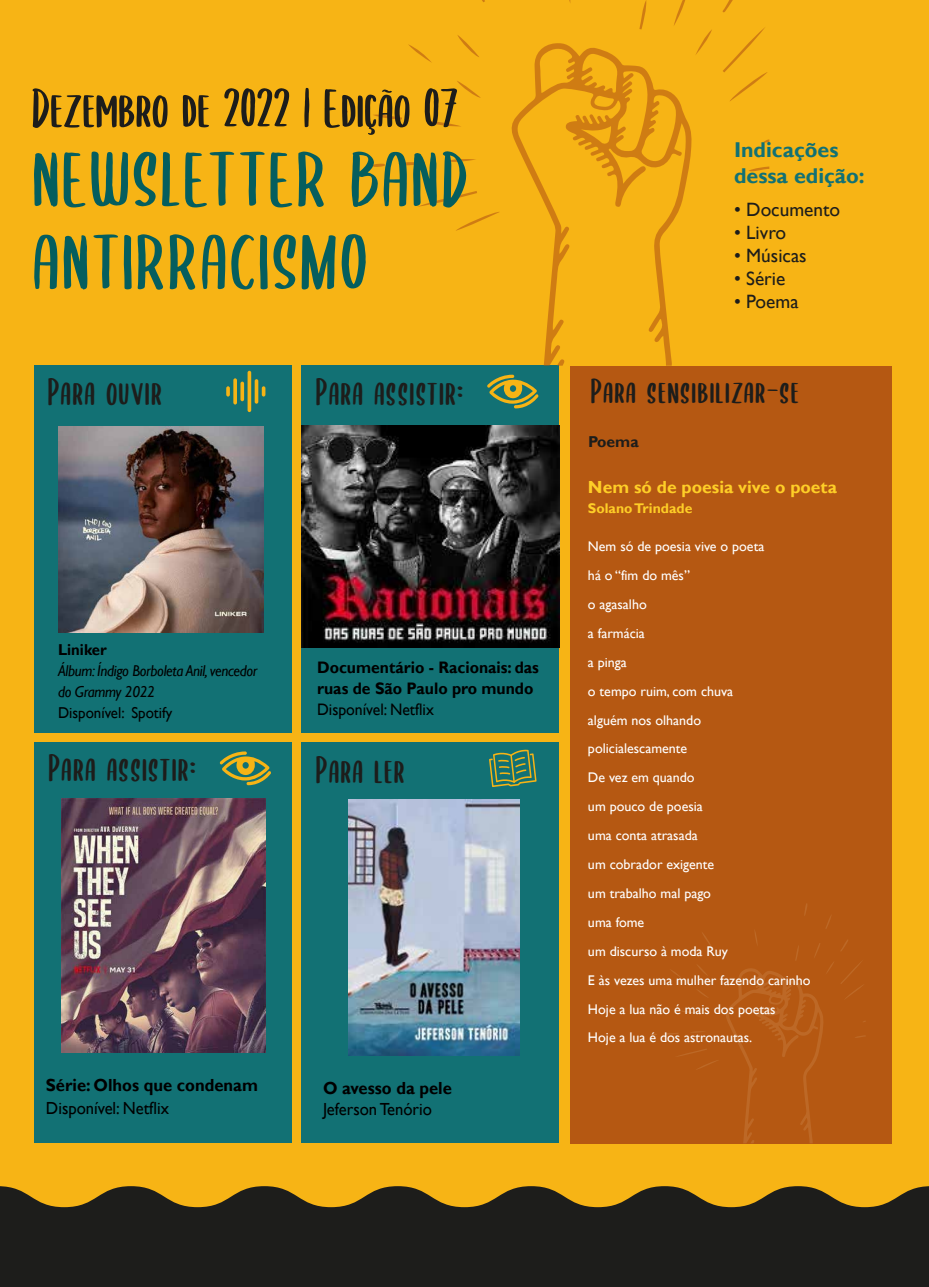
<style>
.page{position:relative;width:929px;height:1287px;background:#fff}
.page>*{position:absolute;margin:0;border:0;box-sizing:border-box;transform-origin:0 0}
.t1{font:78.58px/82.7px "SUBSCRIBER";letter-spacing:.035em;color:#055e5e}
.t2{font:55.21px "SUBSCRIBER";color:#1d1d1b}
.t3{font:38.59px "SUBSCRIBER";letter-spacing:.035em;color:#1d1d1b;scale:.95 1}
.t4{font:35px "SUBSCRIBER";letter-spacing:.035em;color:#1d1d1b}
.t5{font:700 21.44px/25.7px "Gill Sans";color:#127174}
.t6{font:19.25px "Gill Sans";color:#1d1d1b}
.t7{font:700 17.5px "Gill Sans";color:#000;scale:.95 1}
.t8{font:17.5px "Gill Sans";color:#000;scale:.95 1}
.t9{font:700 17.5px "Gill Sans";color:#fece27}
.t10{font:700 16.62px/21px "Gill Sans";color:#000;scale:.95 1}
.t11{font:16.62px "Gill Sans";color:#000;scale:.95 1}
.t12{font:italic 15.75px/21px "Gill Sans";letter-spacing:-.02em;color:#000;scale:.95 1}
.t13{font:15.75px "Gill Sans";color:#000;scale:.95 1}
.t14{font:700 15.75px "Gill Sans";color:#000;scale:.95 1}
.t15{font:700 15.75px "Gill Sans";color:#1d1d1b}
.t16{font:14px/28.9px "Gill Sans";color:#fff}
.t17{font:700 14px "Gill Sans";color:#fece27}
</style>
<div class="page">
<div style="left:0;top:0;width:928px;height:1286px;background:#f7b415"></div>
<div style="left:34px;top:366px;width:257px;height:367px;background:#127174"></div>
<div style="left:301px;top:366px;width:257px;height:367px;background:#127174"></div>
<div style="left:301px;top:742px;width:257px;height:401px;background:#127174"></div>
<svg style="left:487px;top:374px;width:51px;height:34px"></svg>
<svg style="left:749px;top:166px;width:20px;height:6px"></svg>
<svg style="left:763px;top:139px;width:6px;height:4px"></svg>
<svg style="left:723px;top:27px;width:44px;height:74px"></svg>
<svg style="left:695px;top:30px;width:16px;height:25px"></svg>
<svg style="left:674px;top:0;width:11px;height:25px"></svg>
<svg style="left:639px;top:1px;width:7px;height:28px"></svg>
<svg style="left:408px;top:44px;width:24px;height:19px"></svg>
<svg style="left:457px;top:35px;width:22px;height:22px"></svg>
<svg style="left:457px;top:81px;width:23px;height:17px"></svg>
<svg style="left:722px;top:0;width:11px;height:13px"></svg>
<svg style="left:418px;top:191px;width:81px;height:40px"></svg>
<svg style="left:446px;top:159px;width:30px;height:3px"></svg>
<svg style="left:430px;top:121px;width:30px;height:5px"></svg>
<svg style="left:373px;top:114px;width:29px;height:6px"></svg>
<svg style="left:398px;top:161px;width:27px;height:4px"></svg>
<svg style="left:373px;top:163px;width:12px;height:4px"></svg>
<svg style="left:344px;top:110px;width:4px;height:3px"></svg>
<svg style="left:510px;top:43px;width:181px;height:323px"></svg>
<svg style="left:247px;top:371px;width:4px;height:41px"></svg>
<svg style="left:240px;top:381px;width:4px;height:20px"></svg>
<svg style="left:226px;top:386px;width:4px;height:10px"></svg>
<svg style="left:233px;top:378px;width:4px;height:26px"></svg>
<svg style="left:254px;top:379px;width:4px;height:24px"></svg>
<svg style="left:262px;top:386px;width:3px;height:10px"></svg>
<svg style="left:489px;top:749px;width:47px;height:38px"></svg>
<img style="left:301px;top:426px;width:257px;height:221px">
<div style="left:34px;top:742px;width:257px;height:401px;background:#127174"></div>
<svg style="left:219px;top:751px;width:52px;height:34px"></svg>
<div style="left:570px;top:366px;width:321px;height:777px;background:#b55812"></div>
<svg style="left:702px;top:933px;width:9px;height:13px"></svg>
<svg style="left:671px;top:970px;width:10px;height:8px"></svg>
<svg style="left:697px;top:965px;width:10px;height:10px"></svg>
<svg style="left:698px;top:990px;width:9px;height:7px"></svg>
<svg style="left:677px;top:1049px;width:41px;height:20px"></svg>
<svg style="left:691px;top:1031px;width:13px;height:2px"></svg>
<svg style="left:682px;top:1011px;width:13px;height:2px"></svg>
<svg style="left:652px;top:1007px;width:13px;height:2px"></svg>
<svg style="left:665px;top:1033px;width:13px;height:1px"></svg>
<svg style="left:726px;top:903px;width:139px;height:240px"></svg>
<img style="left:348px;top:799px;width:171px;height:256px">
<img style="left:58px;top:426px;width:206px;height:206px">
<img style="left:61px;top:798px;width:204px;height:254px">
<svg style="left:0;top:1186px;width:928px;height:100px;background:#342d1a"></svg>
<h2 class="t2" style="left:31px;top:71px;width:428px">Dezembro de 2022 | Edição 07</h2>
<h1 class="t1" style="left:32px;top:132px;width:437px">NEWSLETTER BAND<br>ANTIRRACISMO</h1>
<h3 class="t3" style="left:48px;top:365px;width:121px">Para ouvir</h3>
<h3 class="t3" style="left:315px;top:365px;width:157px">Para assistir:</h3>
<p class="t14" style="left:58px;top:639px;width:53px">Liniker</p>
<p class="t12" style="left:58px;top:660px;width:211px">Álbum: Índigo Borboleta Anil, vencedor do Grammy 2022</p>
<p class="t13" style="left:58px;top:703px;width:122px">Disponível: Spotify</p>
<h3 class="t3" style="left:48px;top:742px;width:157px">Para assistir:</h3>
<p class="t10" style="left:317px;top:657px;width:235px">Documentário - Racionais: das ruas de São Paulo pro mundo</p>
<p class="t11" style="left:317px;top:699px;width:124px">Disponível: Netflix</p>
<h3 class="t3" style="left:315px;top:744px;width:95px">Para ler</h3>
<p class="t7" style="left:46px;top:1074px;width:224px">Série: Olhos que condenam</p>
<p class="t8" style="left:46px;top:1097px;width:131px">Disponível: Netflix</p>
<p class="t7" style="left:323px;top:1077px;width:137px">O avesso da pele</p>
<p class="t8" style="left:323px;top:1099px;width:116px">Jeferson Tenório</p>
<h3 class="t5" style="left:733px;top:137px;width:132px">Indicações dessa edição:</h3>
<h3 class="t6" style="left:733px;top:198px;width:108px">• Documento</h3>
<h3 class="t6" style="left:733px;top:221px;width:54px">• Livro</h3>
<h3 class="t6" style="left:733px;top:244px;width:74px">• Músicas</h3>
<h3 class="t6" style="left:733px;top:267px;width:53px">• Série</h3>
<h3 class="t6" style="left:733px;top:290px;width:66px">• Poema</h3>
<h3 class="t4" style="left:590px;top:368px;width:210px">Para sensibilizar-se</h3>
<p class="t15" style="left:587px;top:432px;width:52px">Poema</p>
<p class="t9" style="left:587px;top:476px;width:250px">Nem só de poesia vive o poeta</p>
<p class="t17" style="left:587px;top:500px;width:106px">Solano Trindade</p>
<p class="t16" style="left:587px;top:532px;width:224px">Nem só de poesia vive o poeta<br>há o “fim do mês”<br>o agasalho<br>a farmácia<br>a pinga<br>o tempo ruim, com chuva<br>alguém nos olhando<br>policialescamente<br>De vez em quando<br>um pouco de poesia<br>uma conta atrasada<br>um cobrador exigente<br>um trabalho mal pago<br>uma fome<br>um discurso à moda Ruy<br>E às vezes uma mulher fazendo carinho<br>Hoje a lua não é mais dos poetas<br>Hoje a lua é dos astronautas.</p>
</div>
